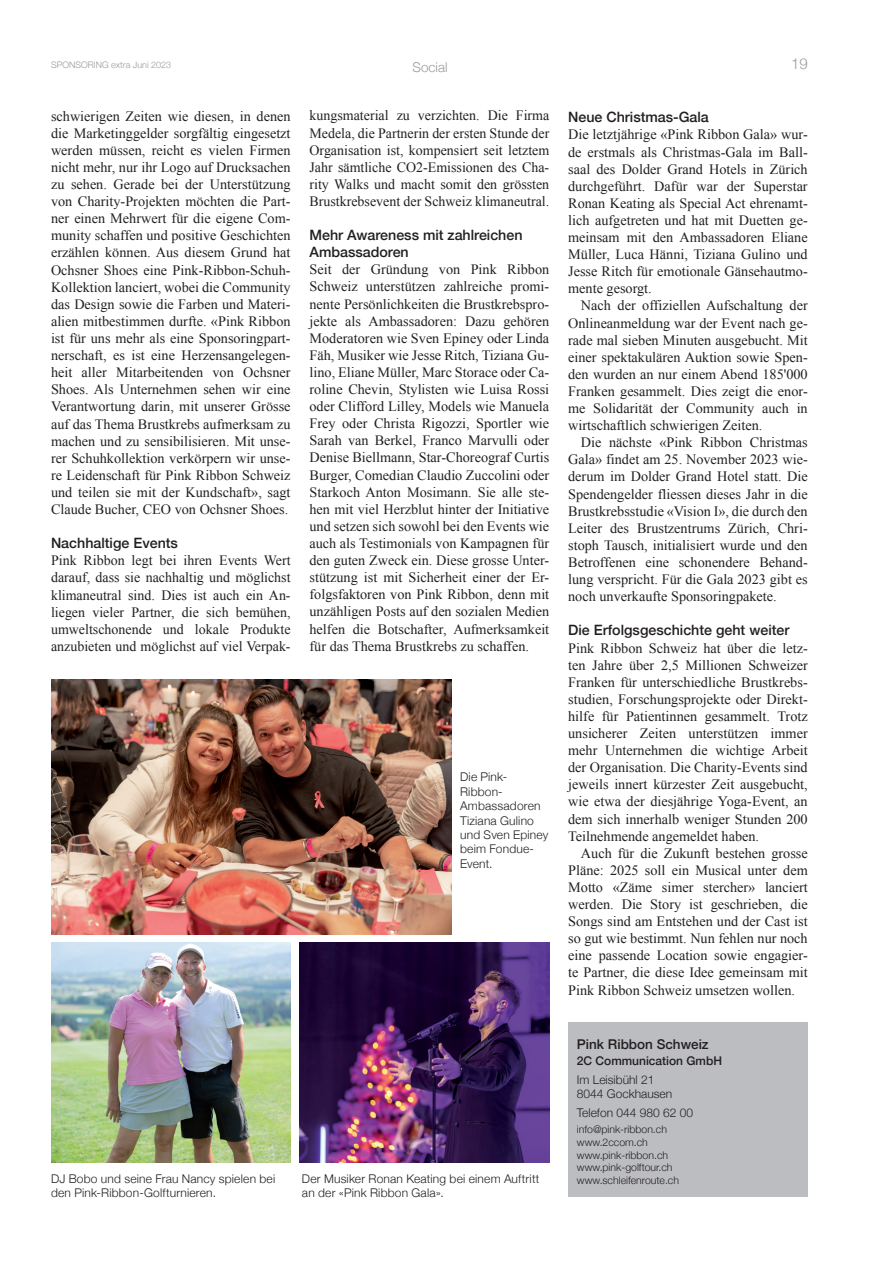
<style>
.page{position:relative;width:893px;height:1263px;background:#fff}
.page>*{position:absolute;margin:0;border:0;box-sizing:border-box;transform-origin:0 0}
.t1{font:300 15px "Helvetica Neue";color:#999b9e}
.t2{font:14.25px/17.1px "Times New Roman";color:#231f20;text-align:justify}
.t3{font:500 14.25px "Helvetica Neue";color:#231f20}
.t4{font:500 13.5px "Helvetica Neue";color:#231f20}
.t5{font:300 13.5px "Helvetica Neue";color:#999b9e}
.Zwischentitel{font:300 12px/14.4px "Helvetica Neue";letter-spacing:.015em;color:#231f20}
.t6{font:500 12px "Helvetica Neue";color:#231f20}
.t7{font:300 10.5px "Helvetica Neue";color:#231f20}
.t8{font:300 9px "Helvetica Neue";color:#999b9e}
.s1{font-style:inherit}
</style>
<div class="page">
<div style="left:568px;top:1023px;width:240px;height:174px;background:#bcbdc0"></div>
<img style="left:51px;top:679px;width:401px;height:255px">
<img style="left:300px;top:943px;width:249px;height:219px">
<img style="left:51px;top:943px;width:240px;height:219px">
<p class="t8" style="left:51px;top:58px;width:122px">SPONSORING extra Juni 2023</p>
<p class="t1" style="left:791px;top:52px;width:18px">19</p>
<p class="t5" style="left:413px;top:56px;width:37px">Social</p>
<p class="t2" style="left:51px;top:107px;width:241px">schwierigen Zeiten wie diesen, in denen die Marketinggelder sorgfältig eingesetzt werden müssen, reicht es vielen Firmen nicht mehr, nur ihr Logo auf Drucksachen zu sehen. Gerade bei der Unterstützung von Charity-Projekten möchten die Part&shy;ner einen Mehrwert für die eigene Com&shy;munity schaffen und positive Geschichten erzählen können. Aus diesem Grund hat Ochsner Shoes eine Pink-Ribbon-Schuh-Kollektion lanciert, wobei die Community das Design sowie die Farben und Materi&shy;alien mitbestimmen durfte. «Pink Ribbon ist für uns mehr als eine Sponsoringpart&shy;nerschaft, es ist eine Herzensangelegen&shy;heit aller Mitarbeitenden von Ochsner Shoes. Als Unternehmen sehen wir eine Verantwortung darin, mit unserer Grösse auf das Thema Brustkrebs aufmerksam zu machen und zu sensibilisieren. Mit unse&shy;rer Schuhkollektion verkörpern wir unse&shy;re Leidenschaft für Pink Ribbon Schweiz und teilen sie mit der Kundschaft», sagt Claude Bucher, CEO von Ochsner Shoes.</p>
<p class="t3" style="left:51px;top:532px;width:128px">Nachhaltige Events</p>
<p class="t2" style="left:51px;top:552px;width:241px">Pink Ribbon legt bei ihren Events Wert darauf, dass sie nachhaltig und möglichst klimaneutral sind. Dies ist auch ein An&shy;liegen vieler Partner, die sich bemühen, umweltschonende und lokale Produkte anzubieten und möglichst auf viel Verpac-</p>
<p class="t2" style="left:309px;top:107px;width:241px">kungsmaterial zu verzichten. Die Firma Medela, die Partnerin der ersten Stunde der Organisation ist, kompensiert seit letztem Jahr sämtliche CO2-Emissionen des Cha&shy;rity Walks und macht somit den grössten Brustkrebsevent der Schweiz klimaneutral.</p>
<p class="t3" style="left:309px;top:224px;width:215px">Mehr Awareness mit zahlreichen</p>
<p class="t3" style="left:309px;top:241px;width:101px">Ambassadoren</p>
<p class="t2" style="left:309px;top:261px;width:241px">Seit der Gründung von Pink Ribbon Schweiz unterstützen zahlreiche promi&shy;nente Persönlichkeiten die Brustkrebspro&shy;jekte als Ambassadoren: Dazu gehören Moderatoren wie Sven Epiney oder Linda Fäh, Musiker wie Jesse Ritch, Tiziana Gu&shy;lino, Eliane Müller, Marc Storace oder Ca&shy;roline Chevin, Stylisten wie Luisa Rossi oder Clifford Lilley, Models wie Manuela Frey oder Christa Rigozzi, Sportler wie Sarah van Berkel, Franco Marvulli oder Denise Biellmann, Star-Choreograf Curtis Burger, Comedian Claudio Zuccolini oder Starkoch Anton Mosimann. Sie alle ste&shy;hen mit viel Herzblut hinter der Initiative und setzen sich sowohl bei den Events wie auch als Testimonials von Kampagnen für den guten Zweck ein. Diese grosse Unter&shy;stützung ist mit Sicherheit einer der Er&shy;folgsfaktoren von Pink Ribbon, denn mit unzähligen Posts auf den sozialen Medien helfen die Botschafter, Aufmerksamkeit für das Thema Brustkrebs zu schaffen.</p>
<p class="Zwischentitel" style="left:460px;top:769px;width:49px">Die Pink-</p>
<p class="Zwischentitel" style="left:460px;top:783px;width:44px">Ribbon-</p>
<p class="Zwischentitel" style="left:460px;top:798px;width:90px">Ambassadoren<br>Tiziana Gulino und Sven Epiney beim Fondue-<br>Event.</p>
<p class="Zwischentitel" style="left:51px;top:1170px;width:226px">DJ Bobo und seine Frau Nancy spielen bei den Pink-Ribbon-Golfturnieren.</p>
<p class="Zwischentitel" style="left:302px;top:1170px;width:239px">Der Musiker Ronan Keating bei einem Auftritt an der «Pink Ribbon Gala».</p>
<p class="t3" style="left:568px;top:106px;width:142px">Neue Christmas-Gala</p>
<p class="t2" style="left:568px;top:126px;width:241px">Die letztjährige <span class="s1">«</span>Pink Ribbon Gala<span class="s1">»</span> wur&shy;de erstmals als Christmas-Gala im Ball&shy;saal des Dolder Grand Hotels in Zürich durchgeführt. Dafür war der Superstar Ronan Keating als Special Act ehrenamt&shy;lich aufgetreten und hat mit Duetten ge&shy;meinsam mit den Ambassadoren Eliane Müller, Luca Hänni, Tiziana Gulino und Jesse Ritch für emotionale Gänsehautmo&shy;mente gesorgt.</p>
<p class="t2" style="left:568px;top:297px;width:241px;text-indent:13px">Nach der offiziellen Aufschaltung der Onlineanmeldung war der Event nach ge&shy;rade mal sieben Minuten ausgebucht. Mit einer spektakulären Auktion sowie Spen&shy;den wurden an nur einem Abend 185'000<br>Franken gesammelt. Dies zeigt die enor&shy;me Solidarität der Community auch in wirtschaftlich schwierigen Zeiten.</p>
<p class="t2" style="left:568px;top:434px;width:241px;text-indent:13px">Die nächste «Pink Ribbon Christmas Gala» findet am 25. November 2023 wie&shy;derum im Dolder Grand Hotel statt. Die Spendengelder fliessen dieses Jahr in die Brustkrebsstudie «Vision I», die durch den Leiter des Brustzentrums Zürich, Chri&shy;stoph Tausch, initialisiert wurde und den Betroffenen eine schonendere Behand&shy;lung verspricht. Für die Gala 2023 gibt es noch unverkaufte Sponsoringpakete.</p>
<p class="t3" style="left:568px;top:619px;width:223px">Die Erfolgsgeschichte geht weiter</p>
<p class="t2" style="left:568px;top:639px;width:241px">Pink Ribbon Schweiz hat über die letz&shy;ten Jahre über 2,5 Millionen Schweizer Franken für unterschiedliche Brustkrebs&shy;studien, Forschungsprojekte oder Direkt&shy;hilfe für Patientinnen gesammelt. Trotz unsicherer Zeiten unterstützen immer mehr Unternehmen die wichtige Arbeit der Organisation. Die Charity-Events sind jeweils innert kürzester Zeit ausgebucht, wie etwa der diesjährige Yoga-Event, an dem sich innerhalb weniger Stunden 200<br>Teilnehmende angemeldet haben.</p>
<p class="t2" style="left:568px;top:844px;width:241px;text-indent:13px">Auch für die Zukunft bestehen grosse Pläne: 2025 soll ein Musical unter dem Motto «Zäme simer stercher» lanciert werden. Die Story ist geschrieben, die Songs sind am Entstehen und der Cast ist so gut wie bestimmt. Nun fehlen nur noch eine passende Location sowie engagier&shy;te Partner, die diese Idee gemeinsam mit Pink Ribbon Schweiz umsetzen wollen.</p>
<p class="t4" style="left:577px;top:1033px;width:133px">Pink Ribbon Schweiz</p>
<p class="t6" style="left:577px;top:1051px;width:147px">2C Communication GmbH</p>
<p class="Zwischentitel" style="left:577px;top:1071px;width:79px">Im Leisibühl 21</p>
<p class="Zwischentitel" style="left:577px;top:1085px;width:97px">8044 Gockhausen</p>
<p class="Zwischentitel" style="left:577px;top:1104px;width:118px">Telefon 044 980 62 00</p>
<p class="t7" style="left:577px;top:1121px;width:92px">info@pink-ribbon.ch</p>
<p class="t7" style="left:577px;top:1134px;width:73px">www.2ccom.ch</p>
<p class="t7" style="left:577px;top:1146px;width:93px">www.pink-ribbon.ch</p>
<p class="t7" style="left:577px;top:1159px;width:97px">www.pink-golftour.ch</p>
<p class="t7" style="left:577px;top:1171px;width:104px">www.schleifenroute.ch</p>
</div>
